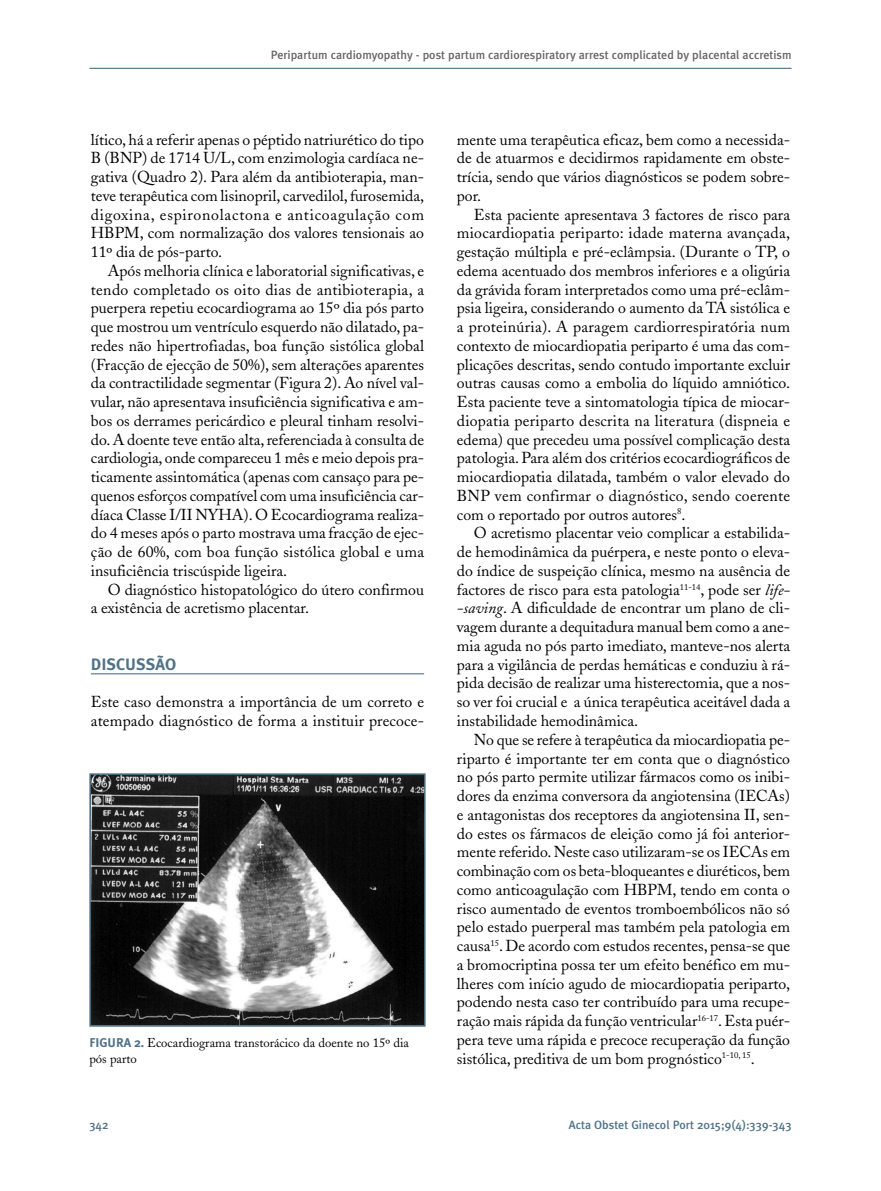
<style>
.page{position:relative;width:881px;height:1191px;background:#fff}
.page>*{position:absolute;margin:0;border:0;box-sizing:border-box;transform-origin:0 0}
.t1{font:700 16.5px "Meta Plus";color:#517287}
.t2{font:15.75px/18.8px "Adobe Caslon";color:#000;text-align:justify}
.t3{font:12.75px/15.8px "Adobe Caslon";color:#000}
.t4{font:500 12px "Meta Plus";color:#666}
.t5{font:500 12px "Meta Plus";color:#517287}
.s1{font-family:"Meta Plus";font-weight:700;color:#517287}
.s2{font-style:italic}
</style>
<div class="page">
<hr style="left:89px;top:68px;width:702px;height:1px;background:#517287">
<hr style="left:91px;top:673px;width:333px;height:1px;background:#517287">
<img style="left:92px;top:776px;width:330px;height:247px">
<div style="left:89px;top:773px;width:336px;height:253px;border:2px solid #517287"></div>
<p class="t4" style="left:271px;top:48px;width:522px">Peripartum cardiomyopathy - post partum cardiorespiratory arrest complicated by placental accretism</p>
<p class="t2" style="left:91px;top:132px;width:334px">lítico, há a referir apenas o péptido natriurético do tipo B (BNP) de 1714 U/L, com enzimologia cardíaca ne&shy;gativa (Quadro 2). Para além da antibioterapia, man&shy;teve terapêutica com lisinopril, carvedilol,furosemida, digoxina, espironolactona e anticoagulação com HBPM, com normalização dos valores tensionais ao 11º dia de pós-parto.</p>
<p class="t2" style="left:91px;top:263px;width:334px;text-indent:17px">Após melhoria clínica e laboratorial significativas, e tendo completado os oito dias de antibioterapia, a puerpera repetiu ecocardiograma ao 15º dia pós parto que mostrou um ventrículo esquerdo não dilatado, pa&shy;redes não hipertrofiadas, boa função sistólica global (Fracção de ejecção de 50%), sem alterações aparentes da contractilidade segmentar (Figura 2). Ao nível val&shy;vular, não apresentava insuficiência significativa e am&shy;bos os derrames pericárdico e pleural tinham resolvi&shy;do.A doente teve então alta,referenciada à consulta de cardiologia, onde compareceu 1 mês e meio depois pra&shy;ticamente assintomática (apenas com cansaço para pe&shy;quenos esforços compatível com uma insuficiência car&shy;díaca Classe I/II NYHA). O Ecocardiograma realiza&shy;do 4 meses após o parto mostrava uma fracção de ejec&shy;ção de 60%, com boa função sistólica global e uma insuficiência triscúspide ligeira.</p>
<p class="t2" style="left:91px;top:582px;width:334px;text-indent:17px">O diagnóstico histopatológico do útero confirmou a existência de acretismo placentar.</p>
<p class="t1" style="left:91px;top:654px;width:87px">DISCUSSÃO</p>
<p class="t2" style="left:91px;top:694px;width:334px">Este caso demonstra a importância de um correto e atempado diagnóstico de forma a instituir precoce-</p>
<p class="t3" style="left:89px;top:1036px;width:321px"><span class="s1">FIGURA 2.</span> Ecocardiograma transtorácico da doente no 15º dia pós parto</p>
<p class="t2" style="left:456px;top:132px;width:334px">mente uma terapêutica eficaz, bem como a necessida&shy;de de atuarmos e decidirmos rapidamente em obste&shy;trícia, sendo que vários diagnósticos se podem sobre&shy;por.</p>
<p class="t2" style="left:456px;top:207px;width:334px;text-indent:17px">Esta paciente apresentava 3 factores de risco para miocardiopatia periparto: idade materna avançada, gestação múltipla e pré-eclâmpsia. (Durante o TP, o edema acentuado dos membros inferiores e a oligúria da grávida foram interpretados como uma pré-eclâm&shy;psia ligeira, considerando o aumento da TA sistólica e a proteinúria). A paragem cardiorrespiratória num contexto de miocardiopatia periparto é uma das com&shy;plicações descritas, sendo contudo importante excluir outras causas como a embolia do líquido amniótico.<br>Esta paciente teve a sintomatologia típica de miocar&shy;diopatia periparto descrita na literatura (dispneia e edema) que precedeu uma possível complicação desta patologia.Para além dos critérios ecocardiográficos de miocardiopatia dilatada, também o valor elevado do BNP vem confirmar o diagnóstico, sendo coerente com o reportado por outros autores<sup>8</sup>.</p>
<p class="t2" style="left:456px;top:525px;width:334px;text-indent:17px">O acretismo placentar veio complicar a estabilida&shy;de hemodinâmica da puérpera, e neste ponto o eleva&shy;do índice de suspeição clínica, mesmo na ausência de factores de risco para esta patologia<sup>11-14</sup>, pode ser <span class="s2">life--saving</span>. A dificuldade de encontrar um plano de cli&shy;vagem durante a dequitadura manual bem como a ane&shy;mia aguda no pós parto imediato, manteve-nos alerta para a vigilância de perdas hemáticas e conduziu à rá&shy;pida decisão de realizar uma histerectomia, que a nos&shy;so ver foi crucial e a única terapêutica aceitável dada a instabilidade hemodinâmica.</p>
<p class="t2" style="left:456px;top:732px;width:334px;text-indent:17px">No que se refere à terapêutica da miocardiopatia pe&shy;riparto é importante ter em conta que o diagnóstico no pós parto permite utilizar fármacos como os inibi&shy;dores da enzima conversora da angiotensina (IECAs) e antagonistas dos receptores da angiotensina II, sen&shy;do estes os fármacos de eleição como já foi anterior&shy;mente referido.Neste caso utilizaram-se os IECAs em combinação com os beta-bloqueantes e diuréticos, bem como anticoagulação com HBPM, tendo em conta o risco aumentado de eventos tromboembólicos não só pelo estado puerperal mas também pela patologia em causa<sup>15</sup>. De acordo com estudos recentes, pensa-se que a bromocriptina possa ter um efeito benéfico em mu&shy;lheres com início agudo de miocardiopatia periparto, podendo nesta caso ter contribuído para uma recupe&shy;ração mais rápida da função ventricular<sup>16-17</sup>.Esta puér&shy;pera teve uma rápida e precoce recuperação da função sistólica, preditiva de um bom prognóstico<sup>1-10,</sup> <sup>15</sup>.</p>
<p class="t5" style="left:89px;top:1117px;width:21px">342</p>
<p class="t5" style="left:568px;top:1117px;width:224px">Acta Obstet Ginecol Port 2015;9(4):339-343</p>
</div>
